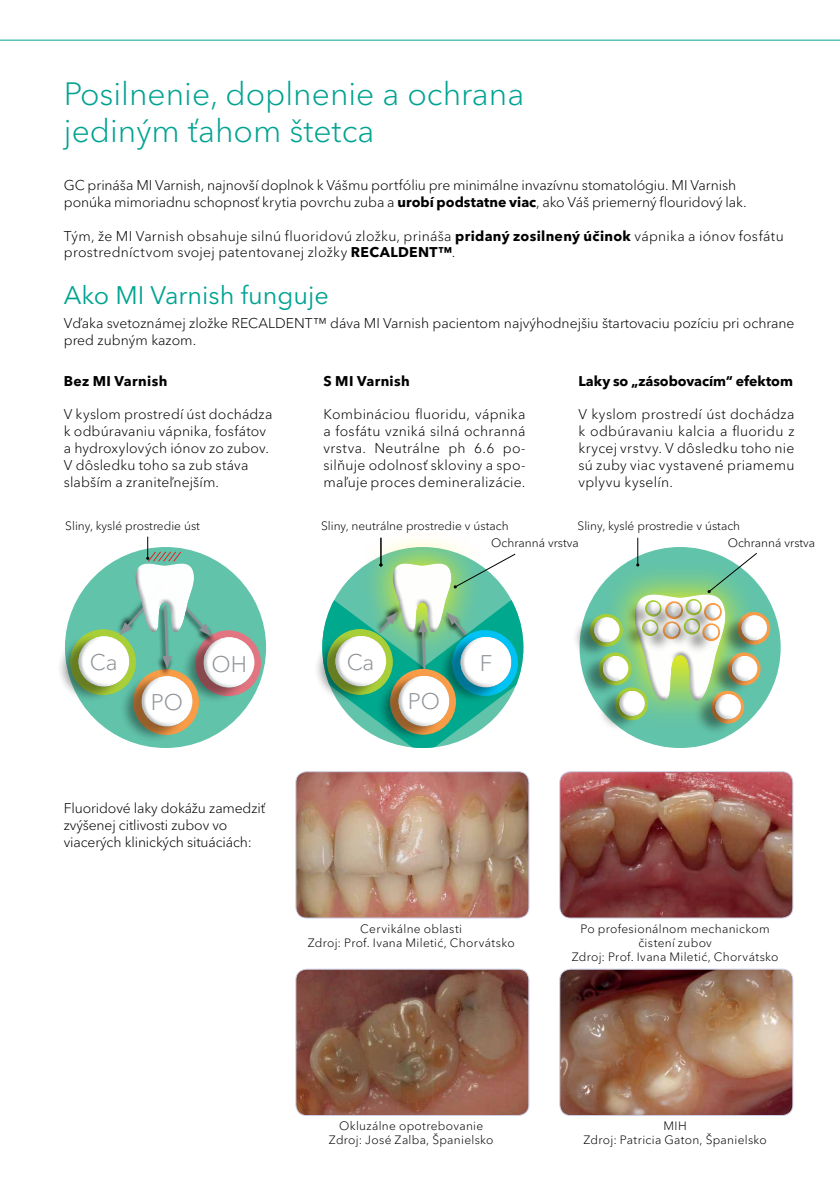
<style>
.page{position:relative;width:840px;height:1191px;background:#fff}
.page>*{position:absolute;margin:0;border:0;box-sizing:border-box;transform-origin:0 0}
.t1{font:300 32px/37.8px "Avenir Next Cyr";color:#00a391}
.t2{font:25.2px "Avenir Next Cyr";color:#00a391}
.t3{font:300 22.4px "Avenir Next Cyr";color:#8e9297}
.t4{font:300 14px/16.8px "Avenir Next Cyr";letter-spacing:.005em;color:#000}
.t5{font:700 14px "Avenir Next Cyr";color:#000}
.t6{font:700 14px "Avenir Next Cyr";letter-spacing:.025em;color:#000}
.t7{font:300 12px/14px "Avenir Next Cyr";letter-spacing:.02em;color:#000;text-align:center}
.t8{font:300 12px/17.2px "Avenir Next Cyr";color:#000}
.s1{font-weight:700}
</style>
<div class="page">
<img style="left:559px;top:771px;width:233px;height:147px">
<div style="left:559px;top:771px;width:233px;height:147px;border:1px solid #cdd1ea;border-radius:11px"></div>
<img style="left:297px;top:771px;width:231px;height:147px">
<div style="left:295px;top:771px;width:234px;height:147px;border:1px solid #cdd1ea;border-radius:11px"></div>
<div style="left:65px;top:547px;width:201px;height:201px;background:#61c3aa;border-radius:50%"></div>
<div style="left:195px;top:630px;width:66px;height:66px;background:#e27581;border-radius:50%"></div>
<div style="left:181px;top:635px;width:68px;height:68px;background:#000;opacity:.4"></div>
<div style="left:221px;top:637px;width:34px;height:54px;background:#fff;opacity:.75"></div>
<div style="left:201px;top:637px;width:42px;height:54px;background:#a7acac;opacity:.75"></div>
<div style="left:119px;top:674px;width:68px;height:68px;background:#000;opacity:.4"></div>
<div style="left:159px;top:676px;width:34px;height:54px;background:#fff;opacity:.75"></div>
<div style="left:139px;top:676px;width:42px;height:54px;background:#a7acac;opacity:.75"></div>
<div style="left:56px;top:634px;width:68px;height:68px;background:#000;opacity:.4"></div>
<div style="left:76px;top:636px;width:42px;height:54px;background:#a7acac;opacity:.75"></div>
<svg style="left:78px;top:586px;width:161px;height:125px"></svg>
<div style="left:133px;top:562px;width:61px;height:70px;background:#fff;opacity:.75"></div>
<div style="left:132px;top:565px;width:60px;height:70px;background:#8e9297;opacity:.75"></div>
<div style="left:313px;top:634px;width:68px;height:68px;background:#000;opacity:.4"></div>
<div style="left:579px;top:547px;width:201px;height:201px;background:#61c3aa;border-radius:50%"></div>
<svg style="left:602px;top:562px;width:154px;height:169px;fill:#6ac5a2"></svg>
<div style="left:633px;top:593px;width:92px;height:107px;background:#fff;opacity:.75"></div>
<div style="left:631px;top:598px;width:91px;height:105px;background:#8e9297;opacity:.75"></div>
<div style="left:737px;top:612px;width:32px;height:33px;background:#f89c47;border-radius:50%"></div>
<div style="left:719px;top:614px;width:42px;height:42px;background:#000;opacity:.4"></div>
<div style="left:749px;top:615px;width:18px;height:28px;background:#fff;opacity:.75"></div>
<div style="left:739px;top:615px;width:22px;height:28px;background:#a7acac;opacity:.75"></div>
<svg style="left:589px;top:614px;width:33px;height:33px"></svg>
<div style="left:572px;top:616px;width:42px;height:42px;background:#000;opacity:.4"></div>
<div style="left:602px;top:617px;width:17px;height:28px;background:#fff;opacity:.75"></div>
<div style="left:591px;top:617px;width:23px;height:28px;background:#a7acac;opacity:.75"></div>
<svg style="left:598px;top:652px;width:33px;height:33px"></svg>
<div style="left:580px;top:655px;width:43px;height:42px;background:#000;opacity:.4"></div>
<div style="left:611px;top:656px;width:17px;height:28px;background:#fff;opacity:.75"></div>
<div style="left:600px;top:656px;width:22px;height:28px;background:#a7acac;opacity:.75"></div>
<div style="left:615px;top:687px;width:32px;height:33px;background:#a9cf38;border-radius:50%"></div>
<div style="left:597px;top:690px;width:42px;height:41px;background:#000;opacity:.4"></div>
<div style="left:627px;top:691px;width:18px;height:28px;background:#fff;opacity:.75"></div>
<div style="left:617px;top:691px;width:22px;height:28px;background:#a7acac;opacity:.75"></div>
<svg style="left:727px;top:652px;width:33px;height:33px"></svg>
<div style="left:709px;top:655px;width:43px;height:42px;background:#000;opacity:.4"></div>
<div style="left:740px;top:656px;width:17px;height:28px;background:#fff;opacity:.75"></div>
<div style="left:729px;top:656px;width:22px;height:28px;background:#a7acac;opacity:.75"></div>
<svg style="left:711px;top:690px;width:32px;height:33px"></svg>
<div style="left:693px;top:693px;width:42px;height:42px;background:#000;opacity:.4"></div>
<svg style="left:715px;top:689px;width:19px;height:5px"></svg>
<div style="left:723px;top:694px;width:17px;height:28px;background:#fff;opacity:.75"></div>
<div style="left:712px;top:694px;width:23px;height:28px;background:#a7acac;opacity:.75"></div>
<div style="left:625px;top:601px;width:29px;height:29px;background:#000;opacity:.4"></div>
<div style="left:621px;top:620px;width:30px;height:30px;background:#000;opacity:.4"></div>
<div style="left:642px;top:622px;width:31px;height:30px;background:#000;opacity:.4"></div>
<div style="left:662px;top:622px;width:14px;height:18px;background:#c7c7c5"></div>
<div style="left:665px;top:599px;width:29px;height:30px;background:#fefefd"></div>
<div style="left:691px;top:599px;width:10px;height:16px;background:#fff"></div>
<div style="left:685px;top:599px;width:13px;height:16px;background:#a7acac;opacity:.75"></div>
<div style="left:663px;top:619px;width:30px;height:29px;background:#000;opacity:.4"></div>
<div style="left:710px;top:604px;width:11px;height:18px;background:#fff;opacity:.75"></div>
<div style="left:682px;top:624px;width:30px;height:30px;background:#000;opacity:.4"></div>
<svg style="left:638px;top:600px;width:81px;height:39px;background:#d1ceb7"></svg>
<div style="left:709px;top:624px;width:10px;height:18px;background:#fff;opacity:.75"></div>
<div style="left:701px;top:624px;width:14px;height:18px;background:#a7acac;opacity:.75"></div>
<img style="left:561px;top:970px;width:231px;height:145px">
<div style="left:559px;top:968px;width:233px;height:148px;border:1px solid #cdd1ea;border-radius:11px"></div>
<img style="left:297px;top:970px;width:231px;height:145px">
<div style="left:295px;top:968px;width:234px;height:148px;border:1px solid #cdd1ea;border-radius:11px"></div>
<svg style="left:146px;top:536px;width:36px;height:26px"></svg>
<svg style="left:636px;top:538px;width:3px;height:28px"></svg>
<svg style="left:707px;top:552px;width:50px;height:41px"></svg>
<svg style="left:322px;top:538px;width:201px;height:210px"></svg>
<svg style="left:0;top:39px;width:839px;height:2px;background:#7fd0c7"></svg>
<h1 class="t1" style="left:64px;top:74px;width:461px">Posilnenie, doplnenie a ochrana jediným ťahom štetca</h1>
<p class="t4" style="left:64px;top:177px;width:684px">GC prináša MI Varnish, najnovší doplnok k Vášmu portfóliu pre minimálne invazívnu stomatológiu. MI Varnish ponúka mimoriadnu schopnosť krytia povrchu zuba a <span class="s1">urobí podstatne viac</span>, ako Váš priemerný flouridový lak.</p>
<p class="t4" style="left:64px;top:227px;width:721px">Tým, že MI Varnish obsahuje silnú fluoridovú zložku, prináša <span class="s1">pridaný zosilnený účinok</span> vápnika a iónov fosfátu prostredníctvom svojej patentovanej zložky <span class="s1">RECALDENT™</span>.</p>
<h2 class="t2" style="left:64px;top:280px;width:266px">Ako MI Varnish funguje</h2>
<p class="t4" style="left:64px;top:315px;width:731px">Vďaka svetoznámej zložke RECALDENT™ dáva MI Varnish pacientom najvýhodnejšiu štartovaciu pozíciu pri ochrane pred zubným kazom.</p>
<p class="t6" style="left:64px;top:372px;width:105px">Bez MI Varnish</p>
<p class="t4" style="left:64px;top:406px;width:210px">V kyslom prostredí úst dochádza k odbúravaniu vápnika, fosfátov a hydroxylových iónov zo zubov.<br>V dôsledku toho sa zub stáva slabším a zraniteľnejším.</p>
<p class="t5" style="left:578px;top:372px;width:216px">Laky so „zásobovacím“ efektom</p>
<p class="t4" style="left:578px;top:406px;width:217px;text-align:justify">V kyslom prostredí úst dochádza k odbúravaniu kalcia a fluoridu z krycej vrstvy. V dôsledku toho nie sú zuby viac vystavené priamemu vplyvu kyselín.</p>
<p class="t8" style="left:727px;top:517px;width:89px;text-indent:-150px">Sliny, kyslé prostredie v ústach<br>Ochranná vrstva</p>
<p class="t6" style="left:323px;top:372px;width:88px">S MI Varnish</p>
<p class="t4" style="left:323px;top:406px;width:203px;text-align:justify">Kombináciou fluoridu, vápnika a fosfátu vzniká silná ochranná vrstva. Neutrálne ph 6.6 po&shy;silňuje odolnosť skloviny a spo&shy;maľuje proces demineralizácie.</p>
<p class="t8" style="left:65px;top:517px;width:136px">Sliny, kyslé prostredie úst</p>
<p class="t8" style="left:491px;top:517px;width:89px;text-indent:-170px">Sliny, neutrálne prostredie v ústach<br>Ochranná vrstva</p>
<h3 class="t3" style="left:346px;top:648px;width:29px">Ca</h3>
<h3 class="t3" style="left:90px;top:648px;width:29px">Ca</h3>
<h3 class="t3" style="left:479px;top:650px;width:14px">F</h3>
<h3 class="t3" style="left:407px;top:688px;width:34px">PO</h3>
<h3 class="t3" style="left:211px;top:650px;width:37px">OH</h3>
<h3 class="t3" style="left:151px;top:688px;width:34px">PO</h3>
<p class="t4" style="left:64px;top:800px;width:203px">Fluoridové laky dokážu zamedziť zvýšenej citlivosti zubov vo viacerých klinických situáciách:</p>
<p class="t7" style="left:307px;top:921px;width:208px">Cervikálne oblasti<br>Zdroj: Prof. Ivana Miletić, Chorvátsko</p>
<p class="t7" style="left:571px;top:921px;width:208px">Po profesionálnom mechanickom čistení zubov<br>Zdroj: Prof. Ivana Miletić, Chorvátsko</p>
<p class="t7" style="left:329px;top:1119px;width:166px">Okluzálne opotrebovanie<br>Zdroj: José Zalba, Španielsko</p>
<p class="t7" style="left:583px;top:1119px;width:185px">MIH<br>Zdroj: Patricia Gaton, Španielsko</p>
</div>
